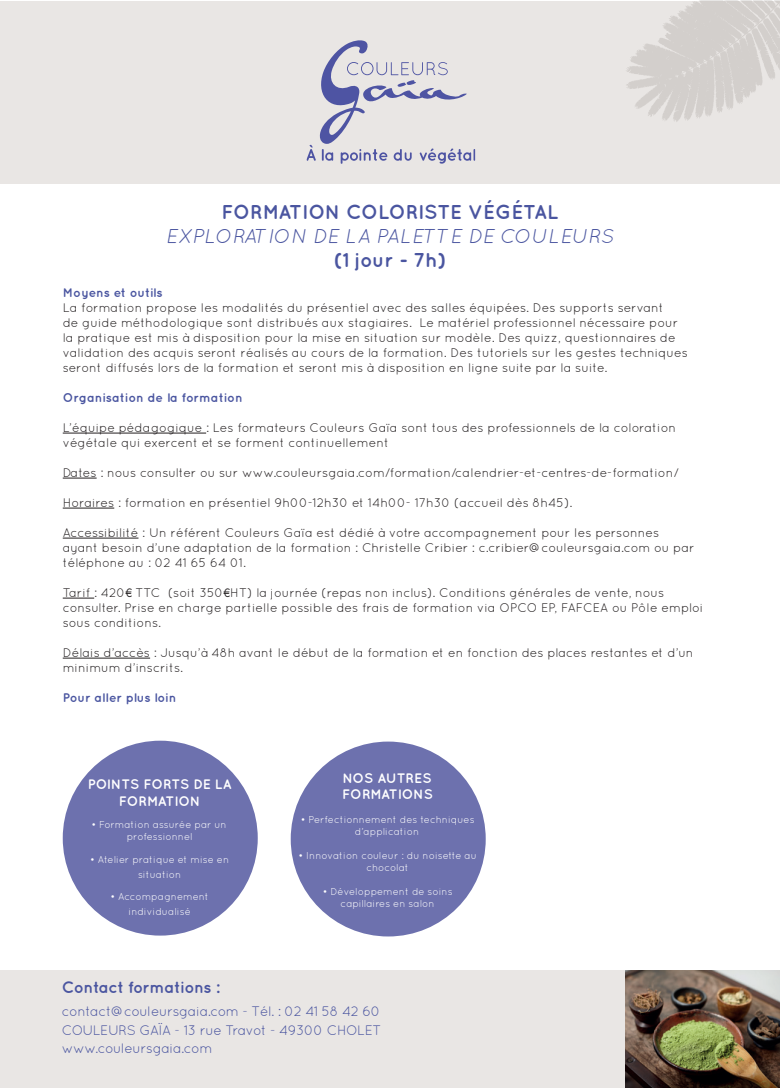
<style>
.page{position:relative;width:780px;height:1088px;background:#fff}
.page>*{position:absolute;margin:0;border:0;box-sizing:border-box;transform-origin:0 0}
.t1{font:700 20px "Quicksand";color:#4a55a0}
.t2{font:italic 20px "Quicksand";color:#4a55a0}
.t3{font:700 16.25px "Quicksand";letter-spacing:-.025em;color:#4a55a0}
.t4{font:13.75px/18.8px "Quicksand";letter-spacing:-.025em;color:#4a55a0;text-align:justify}
.t5{font:700 13.75px/16.5px "Quicksand";letter-spacing:-.01em;color:#fff;text-align:center}
.t6{font:12.5px/15px "Quicksand";color:#231f20}
.t7{font:700 12.5px "Quicksand";color:#4a55a0}
.t8{font:10px/12px "Quicksand";color:#fff;text-align:center}
.s1{font-family:"Gill Sans"}
</style>
<div class="page">
<div style="left:1px;top:1px;width:779px;height:182px;background:#e9e6e4"></div>
<svg style="left:306px;top:40px;width:169px;height:124px"></svg>
<img style="left:626px;top:0;width:154px;height:122px">
<hr style="left:63px;top:433px;width:143px;height:1px;background:#231f20">
<hr style="left:63px;top:478px;width:34px;height:1px;background:#231f20">
<hr style="left:63px;top:508px;width:51px;height:1px;background:#231f20">
<hr style="left:63px;top:538px;width:75px;height:1px;background:#231f20">
<hr style="left:63px;top:598px;width:31px;height:1px;background:#231f20">
<hr style="left:63px;top:658px;width:87px;height:1px;background:#231f20">
<div style="left:63px;top:741px;width:195px;height:194px;background:#6d71ae;border-radius:50%"></div>
<div style="left:291px;top:741px;width:194px;height:195px;background:#6d71ae;border-radius:50%"></div>
<div style="left:0;top:971px;width:780px;height:117px;background:#e9e6e4"></div>
<img style="left:625px;top:971px;width:155px;height:117px">
<h1 class="t1" style="left:221px;top:200px;width:338px">FORMATION COLORISTE VÉGÉTAL</h1>
<h1 class="t2" style="left:166px;top:224px;width:449px">EXPLORATION DE LA PALETTE DE COULEURS</h1>
<h1 class="t1" style="left:334px;top:248px;width:114px">(1 jour - 7h)</h1>
<p class="t7" style="left:63px;top:285px;width:101px">Moyens et outils</p>
<p class="t6" style="left:63px;top:300px;width:626px">La formation propose les modalités du présentiel avec des salles équipées. Des supports servant<br>de guide méthodologique sont distribués aux stagiaires. Le matériel professionnel nécessaire pour la pratique est mis à disposition pour la mise en situation sur modèle. Des quizz, questionnaires de validation des acquis seront réalisés au cours de la formation. Des tutoriels sur les gestes techniques seront diffusés lors de la formation et seront mis à disposition en ligne suite par la suite.</p>
<p class="t7" style="left:63px;top:390px;width:181px">Organisation de la formation</p>
<p class="t6" style="left:63px;top:420px;width:615px">L’équipe pédagogique : Les formateurs Couleurs Gaïa sont tous des professionnels de la coloration végétale qui exercent et se forment continuellement</p>
<p class="t6" style="left:63px;top:465px;width:617px">Dates : nous consulter ou sur www.couleursgaia.com/formation/calendrier-et-centres-de-formation/</p>
<p class="t6" style="left:63px;top:495px;width:511px">Horaires : formation en présentiel 9h00-12h30 et 14h00- 17h30 (accueil dès 8h45).</p>
<p class="t6" style="left:63px;top:525px;width:633px">Accessibilité : Un référent Couleurs Gaïa est dédié à votre accompagnement pour les personnes ayant besoin d’une adaptation de la formation : Christelle Cribier : c.cribier@couleursgaia.com ou par téléphone au : 02 41 65 64 01.</p>
<p class="t6" style="left:63px;top:585px;width:642px">Tarif : 420<span class="s1">€</span> TTC (soit 350<span class="s1">€</span>HT) la journée (repas non inclus). Conditions générales de vente, nous consulter. Prise en charge partielle possible des frais de formation via OPCO EP, FAFCEA ou Pôle emploi sous conditions.</p>
<p class="t6" style="left:63px;top:645px;width:632px">Délais d’accès : Jusqu’à 48h avant le début de la formation et en fonction des places restantes et d’un minimum d’inscrits.</p>
<p class="t7" style="left:63px;top:690px;width:115px">Pour aller plus loin</p>
<p class="t5" style="left:88px;top:775px;width:145px">POINTS FORTS DE LA<br>FORMATION</p>
<p class="t8" style="left:91px;top:818px;width:137px">• Formation assurée par un professionnel</p>
<p class="t8" style="left:90px;top:852px;width:140px;line-height:15px">• Atelier pratique et mise en situation</p>
<p class="t8" style="left:110px;top:889px;width:100px;line-height:15px">• Accompagnement individualisé</p>
<p class="t5" style="left:342px;top:769px;width:92px;text-align:left">NOS AUTRES<br>FORMATIONS</p>
<p class="t8" style="left:301px;top:814px;width:175px">• Perfectionnement des techniques d’application</p>
<p class="t8" style="left:298px;top:850px;width:180px">• Innovation couleur : du noisette au chocolat</p>
<p class="t8" style="left:323px;top:886px;width:131px">• Développement de soins capillaires en salon</p>
<h2 class="t3" style="left:62px;top:978px;width:159px">Contact formations :</h2>
<p class="t4" style="left:62px;top:1001px;width:321px">contact@couleursgaia.com - Tél. : 02 41 58 42 60<br>COULEURS GAÏA - 13 rue Travot - 49300 CHOLET www.couleursgaia.com</p>
</div>
